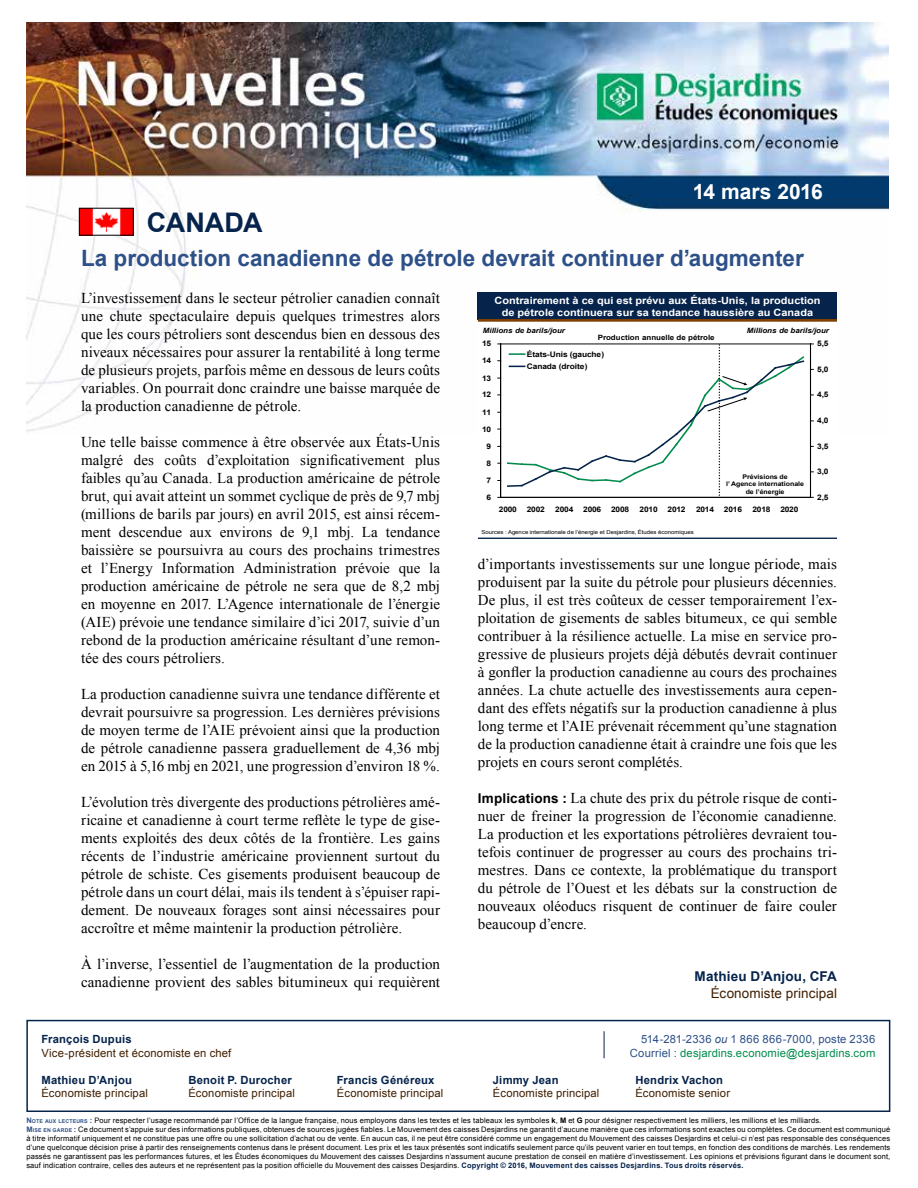
<style>
.page{position:relative;width:918px;height:1188px;background:#fff}
.page>*{position:absolute;margin:0;border:0;box-sizing:border-box;transform-origin:0 0}
.t1{font:700 27px "Arial";color:#05234b}
.t2{font:700 22.5px "Arial";color:#2d5088}
.t3{font:700 21px "Arial";letter-spacing:-.01em;color:#fff}
.t4{font:15px/18px "Times New Roman";letter-spacing:.005em;color:#000;text-align:justify}
.t5{font:13.5px "Arial";letter-spacing:.005em;color:#401f00}
.t6{font:700 13.5px "Arial";letter-spacing:.01em;color:#05234b}
.t7{font:11.25px "Arial";letter-spacing:.015em;color:#401f00}
.t8{font:700 11.25px "Arial";letter-spacing:.02em;color:#05234b}
.t9{font:11.25px "Arial";letter-spacing:.015em;color:#008b4d}
.t10{font:11.25px "Arial";letter-spacing:.015em;color:#2d5088}
.t11{font:700 10.05px/12px "Arial";color:#fff;text-align:center;scale:1.09 1}
.t12{font:700 7.65px "Arial";letter-spacing:-.025em;color:#000;scale:1.1 1}
.t13{font:700 7.65px/12.3px "Arial";letter-spacing:-.005em;color:#000;scale:1.1 1}
.t14{font:7.5px/9px "Arial";letter-spacing:.02em;color:#000}
.t15{font:italic 700 7.2px "Arial";color:#000;scale:1.09 1}
.t16{font:700 7.2px "Arial";color:#000;scale:1.09 1}
.t17{font:700 6.45px/7.6px "Arial";color:#000;text-align:center;scale:1.09 1}
.t18{font:5.4px "Arial";letter-spacing:.005em;color:#000;scale:1.09 1}
.s1{font-family:"Arial";font-weight:700;font-size:13.5px}
.s2{font-style:italic}
.s3{color:#2d5088}
.s4{font-weight:700;color:#2d5088}
.s5{font-weight:700;font-size:5.25px;color:#2d5088}
.s6{font-weight:700}
.s7{font-weight:700;color:#05234b}
</style>
<div class="page">
<img style="left:26px;top:23px;width:862px;height:409px">
<svg style="left:26px;top:1019px;width:865px;height:93px"></svg>
<svg style="left:604px;top:1031px;width:1px;height:27px"></svg>
<img style="left:81px;top:210px;width:50px;height:23px">
<div style="left:478px;top:293px;width:359px;height:246px;background:#fff"></div>
<div style="left:478px;top:293px;width:359px;height:27px;background:#05234b"></div>
<hr style="left:478px;top:319px;width:359px;height:3px;background:#803f00">
<hr style="left:478px;top:538px;width:359px;height:1px;background:#05234b">
<svg style="left:498px;top:344px;width:315px;height:154px"></svg>
<h3 class="t3" style="left:693px;top:178px;width:131px">14 mars 2016</h3>
<h1 class="t1" style="left:147px;top:205px;width:117px">Canada</h1>
<h2 class="t2" style="left:81px;top:243px;width:724px">La production canadienne de pétrole devrait continuer d’augmenter</h2>
<p class="t4" style="left:81px;top:289px;width:361px">L’investissement dans le secteur pétrolier canadien connaît une chute spectaculaire depuis quelques trimestres alors que les cours pétroliers sont descendus bien en dessous des niveaux nécessaires pour assurer la rentabilité à long terme de plusieurs projets, parfois même en dessous de leurs coûts variables. On pourrait donc craindre une baisse marquée de la production canadienne de pétrole.</p>
<p class="t4" style="left:81px;top:433px;width:361px">Une telle baisse commence à être observée aux États‑Unis malgré des coûts d’exploitation significativement plus faibles qu’au Canada. La production américaine de pétrole brut, qui avait atteint un sommet cyclique de près de 9,7 mbj (millions de barils par jours) en avril 2015, est ainsi récem‑ ment descendue aux environs de 9,1 mbj. La tendance baissière se poursuivra au cours des prochains trimestres et l’Energy Information Administration prévoie que la production américaine de pétrole ne sera que de 8,2 mbj en moyenne en 2017. L’Agence internationale de l’énergie (AIE) prévoie une tendance similaire d’ici 2017, suivie d’un rebond de la production américaine résultant d’une remon‑ tée des cours pétroliers.</p>
<p class="t4" style="left:81px;top:685px;width:361px">La production canadienne suivra une tendance différente et devrait poursuivre sa progression. Les dernières prévisions de moyen terme de l’AIE prévoient ainsi que la production de pétrole canadienne passera graduellement de 4,36 mbj en 2015 à 5,16 mbj en 2021, une progression d’environ 18 %.</p>
<p class="t4" style="left:81px;top:793px;width:361px">L’évolution très divergente des productions pétrolières amé‑ ricaine et canadienne à court terme reflète le type de gise‑ ments exploités des deux côtés de la frontière. Les gains récents de l’industrie américaine proviennent surtout du pétrole de schiste. Ces gisements produisent beaucoup de pétrole dans un court délai, mais ils tendent à s’épuiser rapi‑ dement. De nouveaux forages sont ainsi nécessaires pour accroître et même maintenir la production pétrolière.</p>
<p class="t4" style="left:81px;top:955px;width:361px">À l’inverse, l’essentiel de l’augmentation de la production canadienne provient des sables bitumineux qui requièrent</p>
<p class="t11" style="left:494px;top:295px;width:301px">Contrairement à ce qui est prévu aux États-Unis, la production de pétrole continuera sur sa tendance haussière au Canada</p>
<p class="t15" style="left:483px;top:325px;width:77px">Millions de barils/jour</p>
<p class="t15" style="left:747px;top:325px;width:77px">Millions de barils/jour</p>
<p class="t16" style="left:598px;top:333px;width:109px">Production annuelle de pétrole</p>
<p class="t12" style="left:482px;top:339px;width:10px">15</p>
<p class="t12" style="left:817px;top:339px;width:12px">5,5</p>
<p class="t13" style="left:527px;top:349px;width:72px">États-Unis (gauche)<br>Canada (droite)</p>
<p class="t12" style="left:482px;top:356px;width:10px">14</p>
<p class="t12" style="left:817px;top:364px;width:12px">5,0</p>
<p class="t12" style="left:482px;top:373px;width:10px">13</p>
<p class="t12" style="left:817px;top:390px;width:12px">4,5</p>
<p class="t12" style="left:482px;top:390px;width:10px">12</p>
<p class="t12" style="left:482px;top:407px;width:10px">11</p>
<p class="t12" style="left:817px;top:416px;width:12px">4,0</p>
<p class="t12" style="left:482px;top:424px;width:10px">10</p>
<p class="t12" style="left:817px;top:441px;width:12px">3,5</p>
<p class="t12" style="left:487px;top:441px;width:6px">9</p>
<p class="t12" style="left:487px;top:458px;width:6px">8</p>
<p class="t12" style="left:817px;top:467px;width:12px">3,0</p>
<p class="t17" style="left:726px;top:473px;width:73px">Prévisions de<br>l’ Agence internationale de l’énergie</p>
<p class="t12" style="left:487px;top:475px;width:6px">7</p>
<p class="t12" style="left:487px;top:492px;width:6px">6</p>
<p class="t12" style="left:817px;top:492px;width:12px">2,5</p>
<p class="t12" style="left:499px;top:504px;width:18px">2000</p>
<p class="t12" style="left:527px;top:504px;width:18px">2002</p>
<p class="t12" style="left:555px;top:504px;width:18px">2004</p>
<p class="t12" style="left:583px;top:504px;width:18px">2006</p>
<p class="t12" style="left:611px;top:504px;width:18px">2008</p>
<p class="t12" style="left:640px;top:504px;width:18px">2010</p>
<p class="t12" style="left:668px;top:504px;width:18px">2012</p>
<p class="t12" style="left:696px;top:504px;width:18px">2014</p>
<p class="t12" style="left:724px;top:504px;width:18px">2016</p>
<p class="t12" style="left:752px;top:504px;width:18px">2018</p>
<p class="t12" style="left:780px;top:504px;width:18px">2020</p>
<p class="t18" style="left:481px;top:529px;width:196px">Sources : Agence internationale de l’énergie et Desjardins, Études économiques</p>
<p class="t4" style="left:478px;top:555px;width:361px">d’importants investissements sur une longue période, mais produisent par la suite du pétrole pour plusieurs décennies.<br>De plus, il est très coûteux de cesser temporairement l’ex‑ ploitation de gisements de sables bitumeux, ce qui semble contribuer à la résilience actuelle. La mise en service pro‑ gressive de plusieurs projets déjà débutés devrait continuer à gonfler la production canadienne au cours des prochaines années. La chute actuelle des investissements aura cepen‑ dant des effets négatifs sur la production canadienne à plus long terme et l’AIE prévenait récemment qu’une stagnation de la production canadienne était à craindre une fois que les projets en cours seront complétés.</p>
<p class="t4" style="left:478px;top:789px;width:361px"><span class="s1">Implications :</span> La chute des prix du pétrole risque de conti‑ nuer de freiner la progression de l’économie canadienne.<br>La production et les exportations pétrolières devraient tou‑ tefois continuer de progresser au cours des prochains tri‑ mestres. Dans ce contexte, la problématique du transport du pétrole de l’Ouest et les débats sur la construction de nouveaux oléoducs risquent de continuer de faire couler beaucoup d’encre.</p>
<p class="t6" style="left:695px;top:968px;width:144px">Mathieu D’Anjou, CFA</p>
<p class="t5" style="left:711px;top:984px;width:128px">Économiste principal</p>
<p class="t8" style="left:41px;top:1032px;width:92px">François Dupuis</p>
<p class="t10" style="left:641px;top:1032px;width:236px">514-281-2336 <span class="s2">ou</span> 1 866 866-7000, poste 2336</p>
<p class="t7" style="left:41px;top:1045px;width:192px">Vice-président et économiste en chef</p>
<p class="t9" style="left:630px;top:1045px;width:247px"><span class="s3">Courriel :</span> desjardins.economie@desjardins.com</p>
<p class="t8" style="left:41px;top:1072px;width:92px">Mathieu D’Anjou</p>
<p class="t8" style="left:188px;top:1072px;width:105px">Benoit P. Durocher</p>
<p class="t8" style="left:337px;top:1072px;width:99px">Francis Généreux</p>
<p class="t8" style="left:493px;top:1072px;width:67px">Jimmy Jean</p>
<p class="t8" style="left:635px;top:1072px;width:89px">Hendrix Vachon</p>
<p class="t7" style="left:41px;top:1086px;width:108px">Économiste principal</p>
<p class="t7" style="left:188px;top:1086px;width:108px">Économiste principal</p>
<p class="t7" style="left:337px;top:1086px;width:108px">Économiste principal</p>
<p class="t7" style="left:493px;top:1086px;width:108px">Économiste principal</p>
<p class="t7" style="left:635px;top:1086px;width:96px">Économiste senior</p>
<p class="t14" style="left:26px;top:1116px;width:866px"><span class="s4">N</span><span class="s5">OTE AUX LECTEURS</span> <span class="s4">:</span> Pour respecter l’usage recommandé par l’Office de la langue française, nous employons dans les textes et les tableaux les symboles <span class="s6">k</span>, <span class="s6">M</span> et <span class="s6">G</span> pour désigner respectivement les milliers, les millions et les milliards.<br><span class="s4">M</span><span class="s5">ISE EN GARDE</span> <span class="s4">:</span> Ce document s’appuie sur des informations publiques, obtenues de sources jugées fiables. Le Mouvement des caisses Desjardins ne garantit d’aucune manière que ces informations sont exactes ou complètes. Ce document est communiqué à titre informatif uniquement et ne constitue pas une offre ou une sollicitation d’achat ou de vente. En aucun cas, il ne peut être considéré comme un engagement du Mouvement des caisses Desjardins et celui-ci n’est pas responsable des conséquences d’une quelconque décision prise à partir des renseignements contenus dans le présent document. Les prix et les taux présentés sont indicatifs seulement parce qu’ils peuvent varier en tout temps, en fonction des conditions de marchés. Les rendements passés ne garantissent pas les performances futures, et les Études économiques du Mouvement des caisses Desjardins n’assument aucune prestation de conseil en matière d’investissement. Les opinions et prévisions figurant dans le document sont, sauf indication contraire, celles des auteurs et ne représentent pas la position officielle du Mouvement des caisses Desjardins. <span class="s7">Copyright © 2016, Mouvement des caisses Desjardins. Tous droits réservés.</span></p>
</div>
